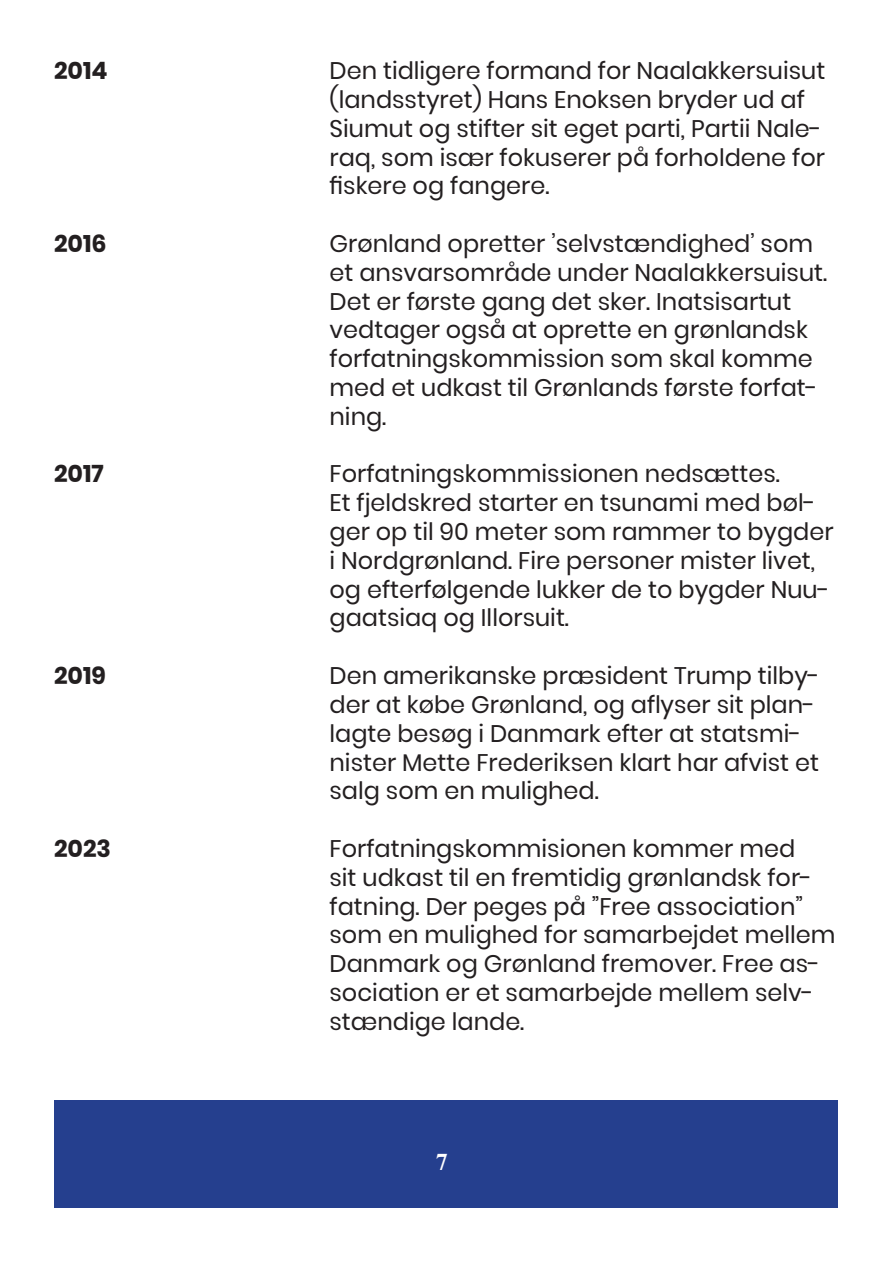
<style>
.page{position:relative;width:893px;height:1263px;background:#fff}
.page>*{position:absolute;margin:0;border:0;box-sizing:border-box;transform-origin:0 0}
.t1{font:24px/28.8px "Poppins";color:#231f20}
.t2{font:700 24px "Poppins";color:#231f20}
.t3{font:700 24px "Times New Roman";color:#fff}
</style>
<div class="page">
<div style="left:54px;top:1100px;width:783px;height:108px;background:#253f8e"></div>
<p class="t2" style="left:54px;top:57px;width:55px">2014</p>
<p class="t2" style="left:54px;top:230px;width:54px">2016</p>
<p class="t2" style="left:54px;top:460px;width:51px">2017</p>
<p class="t2" style="left:54px;top:662px;width:54px">2019</p>
<p class="t2" style="left:54px;top:834px;width:59px">2023</p>
<p class="t1" style="left:330px;top:57px;width:497px">Den tidligere formand for Naalakkersuisut (landsstyret) Hans Enoksen bryder ud af Siumut og stifter sit eget parti, Partii Nale&shy;raq, som især fokuserer på forholdene for fiskere og fangere.</p>
<p class="t1" style="left:330px;top:229px;width:499px">Grønland opretter ’selvstændighed’ som et ansvarsområde under Naalakkersuisut.<br>Det er første gang det sker. Inatsisartut vedtager også at oprette en grønlandsk forfatningskommission som skal komme med et udkast til Grønlands første forfat&shy;ning.</p>
<p class="t1" style="left:330px;top:460px;width:506px">Forfatningskommissionen nedsættes.<br>Et fjeldskred starter en tsunami med bøl&shy;ger op til 90 meter som rammer to bygder i Nordgrønland. Fire personer mister livet, og efterfølgende lukker de to bygder Nuu&shy;gaatsiaq og Illorsuit.</p>
<p class="t1" style="left:330px;top:661px;width:492px">Den amerikanske præsident Trump tilby&shy;der at købe Grønland, og aflyser sit plan&shy;lagte besøg i Danmark efter at statsmi&shy;nister Mette Frederiksen klart har afvist et salg som en mulighed.</p>
<p class="t1" style="left:330px;top:834px;width:507px">Forfatningskommisionen kommer med<br>sit udkast til en fremtidig grønlandsk for&shy;fatning. Der peges på ”Free association” som en mulighed for samarbejdet mellem Danmark og Grønland fremover. Free as&shy;sociation er et samarbejde mellem selv&shy;stændige lande.</p>
<p class="t3" style="left:436px;top:1145px;width:13px">7</p>
</div>
